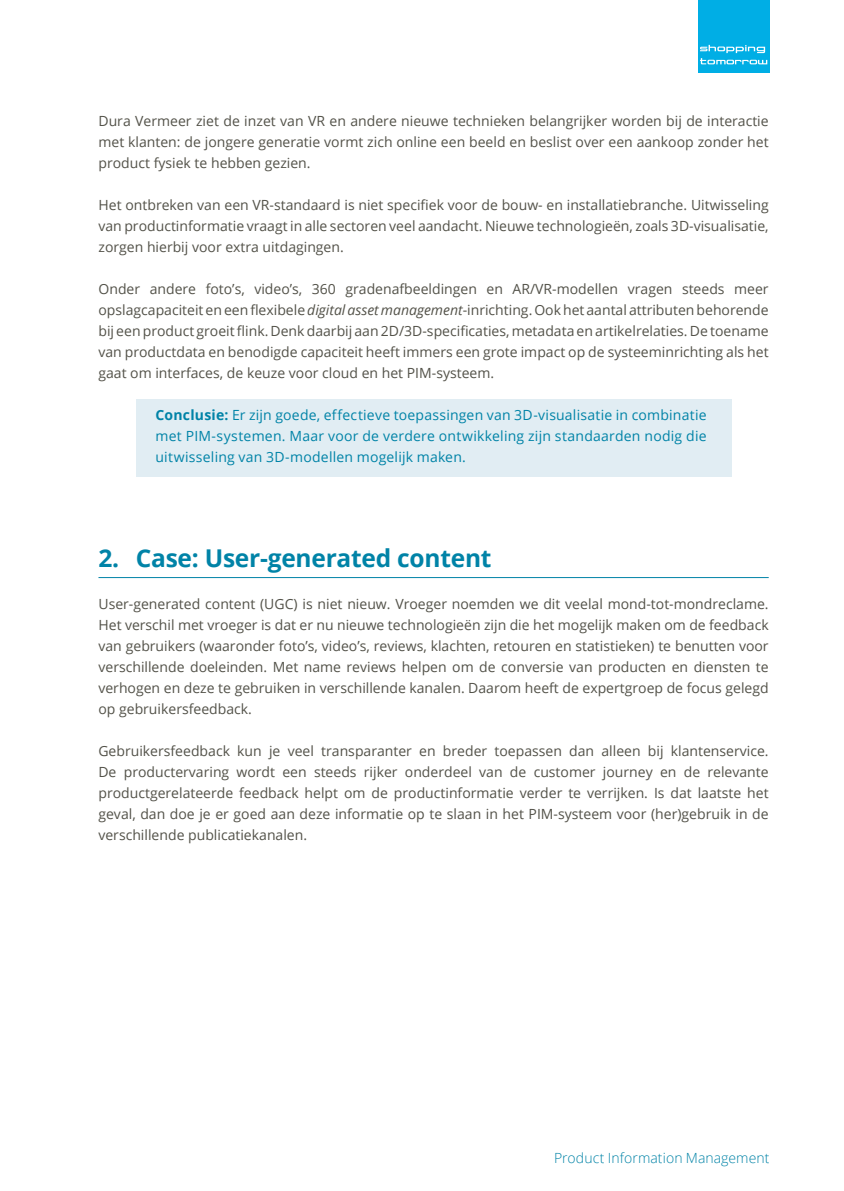
<style>
.page{position:relative;width:844px;height:1191px;background:#fff}
.page>*{position:absolute;margin:0;border:0;box-sizing:border-box;transform-origin:0 0}
.t1{font:700 24.5px "Open Sans";letter-spacing:-.01em;color:#0083a7}
.t2{font:14px/21px "Open Sans";color:#535249;text-align:justify}
.t3{font:14px/21px "Open Sans";letter-spacing:.015em;color:#0083a7;text-align:justify}
.t4{font:300 14px "Open Sans";letter-spacing:.005em;color:#0083a7}
.s1{font-style:italic}
.s2{font-weight:700}
</style>
<div class="page">
<div style="left:697px;top:0;width:72px;height:72px;background:#00aee5"></div>
<svg style="left:700px;top:45px;width:67px;height:19px"></svg>
<hr style="left:98px;top:577px;width:670px;height:1px;background:#0083a7">
<div style="left:136px;top:399px;width:595px;height:77px;background:#e1edf3"></div>
<p class="t2" style="left:98px;top:110px;width:671px">Dura Vermeer ziet de inzet van VR en andere nieuwe technieken belangrijker worden bij de interactie met klanten: de jongere generatie vormt zich online een beeld en beslist over een aankoop zonder het product fysiek te hebben gezien.</p>
<p class="t2" style="left:98px;top:194px;width:671px">Het ontbreken van een VR-standaard is niet specifiek voor de bouw- en installatiebranche. Uitwisseling van productinformatie vraagt in alle sectoren veel aandacht. Nieuwe technologieën, zoals 3D-visualisatie, zorgen hierbij voor extra uitdagingen.</p>
<p class="t2" style="left:98px;top:278px;width:671px">Onder andere foto’s, video’s, 360 gradenafbeeldingen en AR/VR-modellen vragen steeds meer opslagcapaciteit eneenflexibele<span class="s1">digital asset management</span>-inrichting.Ookhet aantal attributenbehorende bij een product groeit flink. Denk daarbij aan 2D/3D-specificaties,metadata en artikelrelaties. De toename van productdata en benodigde capaciteit heeft immers een grote impact op de systeeminrichting als het gaat om interfaces, de keuze voor cloud en het PIM-systeem.</p>
<p class="t3" style="left:155px;top:404px;width:552px"><span class="s2">Conclusie:</span> Er zijn goede, effectieve toepassingen van 3D-visualisatie in combinatie met PIM-systemen. Maar voor de verdere ontwikkeling zijn standaarden nodig die uitwisseling van 3D-modellen mogelijk maken.</p>
<h1 class="t1" style="left:98px;top:541px;width:394px">2. Case: User-generated content</h1>
<p class="t2" style="left:98px;top:593px;width:671px">User-generated content (UGC) is niet nieuw. Vroeger noemden we dit veelal mond-tot-mondreclame.<br>Het verschil met vroeger is dat er nu nieuwe technologieën zijn die het mogelijk maken om de feedback van gebruikers (waaronder foto’s, video’s, reviews, klachten, retouren en statistieken) te benutten voor verschillende doeleinden. Met name reviews helpen om de conversie van producten en diensten te verhogen en deze te gebruiken in verschillende kanalen. Daarom heeft de expertgroep de focus gelegd op gebruikersfeedback.</p>
<p class="t2" style="left:98px;top:740px;width:671px">Gebruikersfeedback kun je veel transparanter en breder toepassen dan alleen bij klantenservice.<br>De productervaring wordt een steeds rijker onderdeel van de customer journey en de relevante productgerelateerde feedback helpt om de productinformatie verder te verrijken. Is dat laatste het geval, dan doe je er goed aan deze informatie op te slaan in het PIM-systeem voor (her)gebruik in de verschillende publicatiekanalen.</p>
<p class="t4" style="left:554px;top:1148px;width:217px">Product Information Management</p>
</div>
